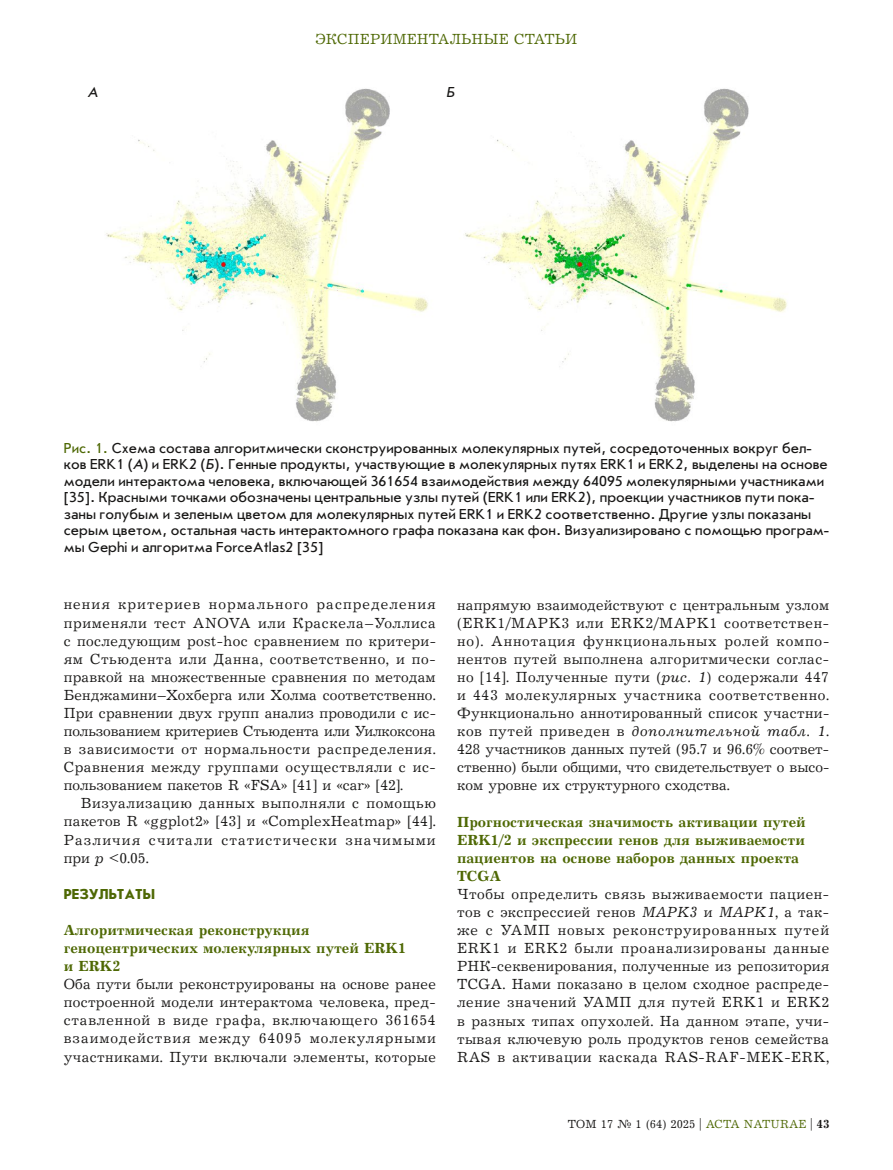
<style>
.page{position:relative;width:893px;height:1170px;background:#fff}
.page>*{position:absolute;margin:0;border:0;box-sizing:border-box;transform-origin:0 0}
.t1{font:15px/18px "Journal";letter-spacing:.03em;color:#181716;text-align:justify}
.t2{font:15px/16.5px "Journal Sans C";color:#181716}
.t3{font:700 15px/18px "Journal";color:#4e6804}
.t4{font:15px "Journal";letter-spacing:.01em;color:#4e6804}
.t5{font:700 15px "Journal Sans C";color:#4e6804}
.t6{font:italic 15px "Journal Sans C";color:#181716}
.t7{font:12px "Journal";letter-spacing:.005em;color:#181716}
.s1{color:#4e6804}
.s2{font-style:italic}
.s3{font-weight:700}
</style>
<div class="page">
<img style="left:106px;top:88px;width:681px;height:334px">
<p class="t4" style="left:316px;top:30px;width:263px">ЭКСПЕРИМЕНТАЛЬНЫЕ СТАТЬИ</p>
<p class="t6" style="left:88px;top:84px;width:11px">А</p>
<p class="t6" style="left:446px;top:84px;width:10px">Б</p>
<p class="t2" style="left:64px;top:440px;width:767px"><span class="s1">Рис. 1.</span> Схема состава алгоритмически сконструированных молекулярных путей, сосредоточенных вокруг бел&shy;ков ERK1 (<span class="s2">А</span>) и ERK2 (<span class="s2">Б</span>). Генные продукты, участвующие в молекулярных путях ERK1 и ERK2, выделены на основе модели интерактома человека, включающей 361654 взаимодействия между 64095 молекулярными участниками [35]. Красными точками обозначены центральные узлы путей (ERK1 или ERK2), проекции участников пути пока&shy;заны голубым и зеленым цветом для молекулярных путей ERK1 и ERK2 соответственно. Другие узлы показаны серым цветом, остальная часть интерактомного графа показана как фон. Визуализировано с помощью програм&shy;мы Gephi и алгоритма ForceAtlas2 [35]</p>
<p class="t1" style="left:64px;top:596px;width:374px">нения критериев нормального распределения применяли тест ANOVA или Краскела–Уоллиса с последующим post-hoc сравнением по критери&shy;ям Стьюдента или Данна, соответственно, и по&shy;правкой на множественные сравнения по методам Бенджамини–Хохберга или Холма соответственно.<br>При сравнении двух групп анализ проводили с ис&shy;пользованием критериев Стьюдента или Уилкоксона в зависимости от нормальности распределения.<br>Сравнения между группами осуществляли с ис&shy;пользованием пакетов R «FSA» [41] и «car» [42].</p>
<p class="t1" style="left:64px;top:795px;width:374px;text-indent:17px">Визуализацию данных выполняли с помощью пакетов R «ggplot2» [43] и «ComplexHeatmap» [44].<br>Различия считали статистически значимыми при <span class="s2">p</span> &lt;0.05.</p>
<p class="t5" style="left:64px;top:886px;width:93px">РЕЗУЛЬТАТЫ</p>
<p class="t3" style="left:64px;top:921px;width:343px">Алгоритмическая реконструкция геноцентрических молекулярных путей ERK1 и ERK2</p>
<p class="t1" style="left:64px;top:975px;width:374px">Оба пути были реконструированы на основе ранее построенной модели интерактома человека, пред&shy;ставленной в виде графа, включающего 361654 взаимодействия между 64095 молекулярными участниками. Пути включали элементы, которые</p>
<p class="t1" style="left:457px;top:596px;width:374px">напрямую взаимодействуют с центральным узлом (ERK1/MAPK3 или ERK2/MAPK1 соответствен&shy;но). Аннотация функциональных ролей компо&shy;нентов путей выполнена алгоритмически соглас&shy;но [14]. Полученные пути (<span class="s2">рис. 1</span>) содержали 447 и 443 молекулярных участника соответственно.<br>Функционально аннотированный список участни&shy;ков путей приведен в <span class="s2">дополнительной табл. 1</span>.<br>428 участников данных путей (95.7 и 96.6% соответ&shy;ственно) были общими, что свидетельствует о высо&shy;ком уровне их структурного сходства.</p>
<p class="t3" style="left:457px;top:813px;width:350px">Прогностическая значимость активации путей ERK1/2 и экспрессии генов для выживаемости пациентов на основе наборов данных проекта TCGA</p>
<p class="t1" style="left:457px;top:885px;width:374px">Чтобы определить связь выживаемости пациен&shy;тов с экспрессией генов <span class="s2">MAPK3</span> и <span class="s2">MAPK1</span>, а так&shy;же с УАМП новых реконструированных путей ERK1 и ERK2 были проанализированы данные РНК-секвенирования, полученные из репозитория TCGA. Нами показано в целом сходное распреде&shy;ление значений УАМП для путей ERK1 и ERK2 в разных типах опухолей. На данном этапе, учи&shy;тывая ключевую роль продуктов генов семейства RAS в активации каскада RAS-RAF-MEK-ERK,</p>
<p class="t7" style="left:568px;top:1116px;width:263px">ТОМ 17 № 1 (64) 2025 | <span class="s1">ACTA NATURAE</span> | <span class="s3">43</span></p>
</div>
